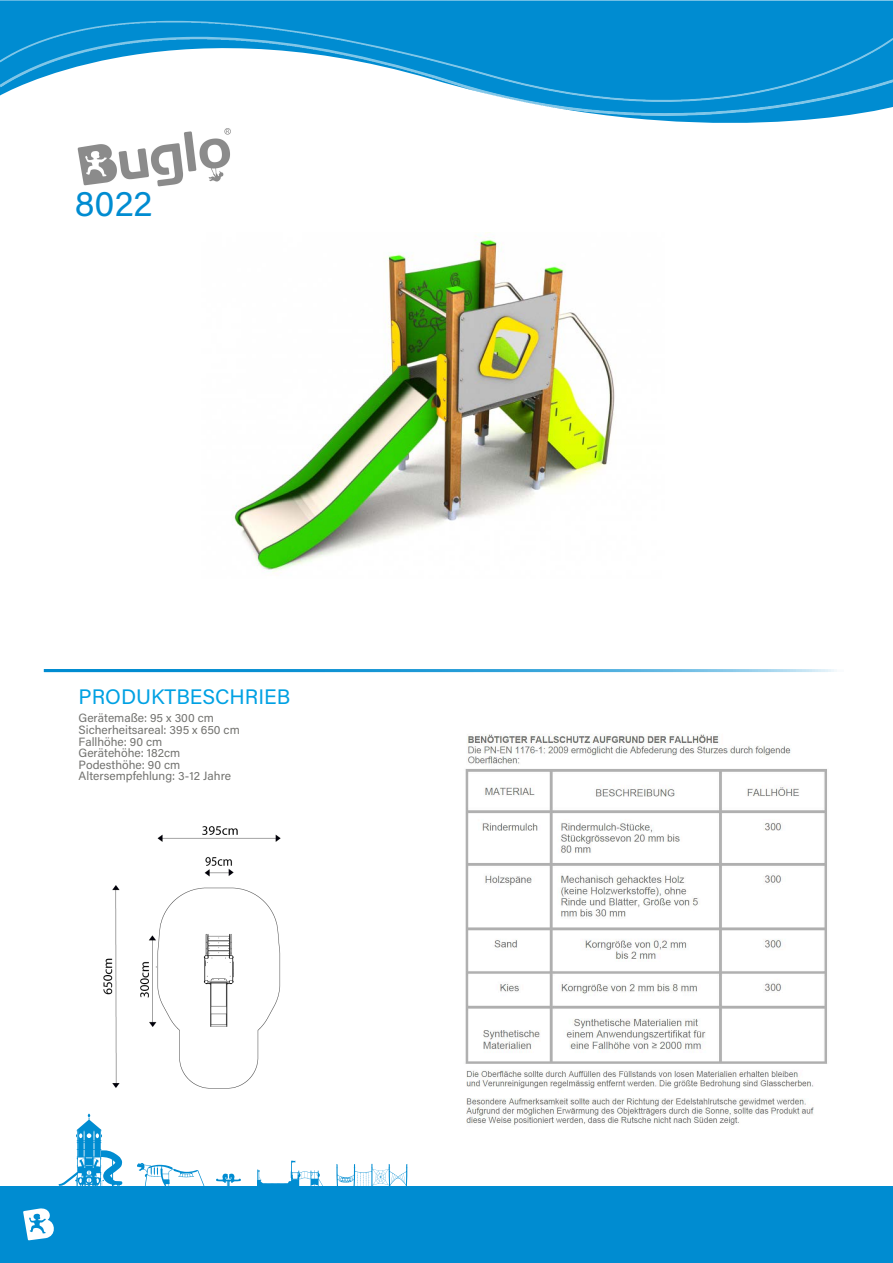
<style>
.page{position:relative;width:893px;height:1263px;background:#fff}
.page>*{position:absolute;margin:0;border:0;box-sizing:border-box;transform-origin:0 0}
.t1{font:36px "Acumin Pro";color:#008cd1}
.t2{font:21px "Acumin Pro";color:#00a1e3}
.t3{font:12px/11.6px "Acumin Pro";color:#737370}
</style>
<div class="page">
<img style="left:79px;top:157px;width:151px;height:30px">
<img style="left:465px;top:734px;width:362px;height:393px">
<img style="left:234px;top:232px;width:381px;height:341px">
<svg style="left:0;top:0;width:893px;height:157px"></svg>
<img style="left:0;top:102px;width:893px;height:14px">
<img style="left:0;top:21px;width:893px;height:81px">
<hr style="left:44px;top:669px;width:807px;height:3px;background:#008cd1">
<div style="left:0;top:1186px;width:893px;height:77px;background:#008cd1"></div>
<svg style="left:257px;top:1161px;width:66px;height:25px"></svg>
<svg style="left:216px;top:1173px;width:25px;height:13px"></svg>
<svg style="left:336px;top:1163px;width:72px;height:23px"></svg>
<svg style="left:59px;top:1113px;width:63px;height:73px"></svg>
<svg style="left:137px;top:1163px;width:68px;height:23px"></svg>
<svg style="left:23px;top:1208px;width:31px;height:32px"></svg>
<img style="left:103px;top:826px;width:178px;height:263px">
<h1 class="t1" style="left:75px;top:178px;width:79px">8022</h1>
<h2 class="t2" style="left:79px;top:682px;width:213px">PRODUKTBESCHRIEB</h2>
<p class="t3" style="left:79px;top:712px;width:163px">Gerätemaße: 95 x 300 cm<br>Sicherheitsareal: 395 x 650 cm<br>Fallhöhe: 90 cm<br>Gerätehöhe: 182cm<br>Podesthöhe: 90 cm<br>Altersempfehlung: 3-12 Jahre</p>
</div>
